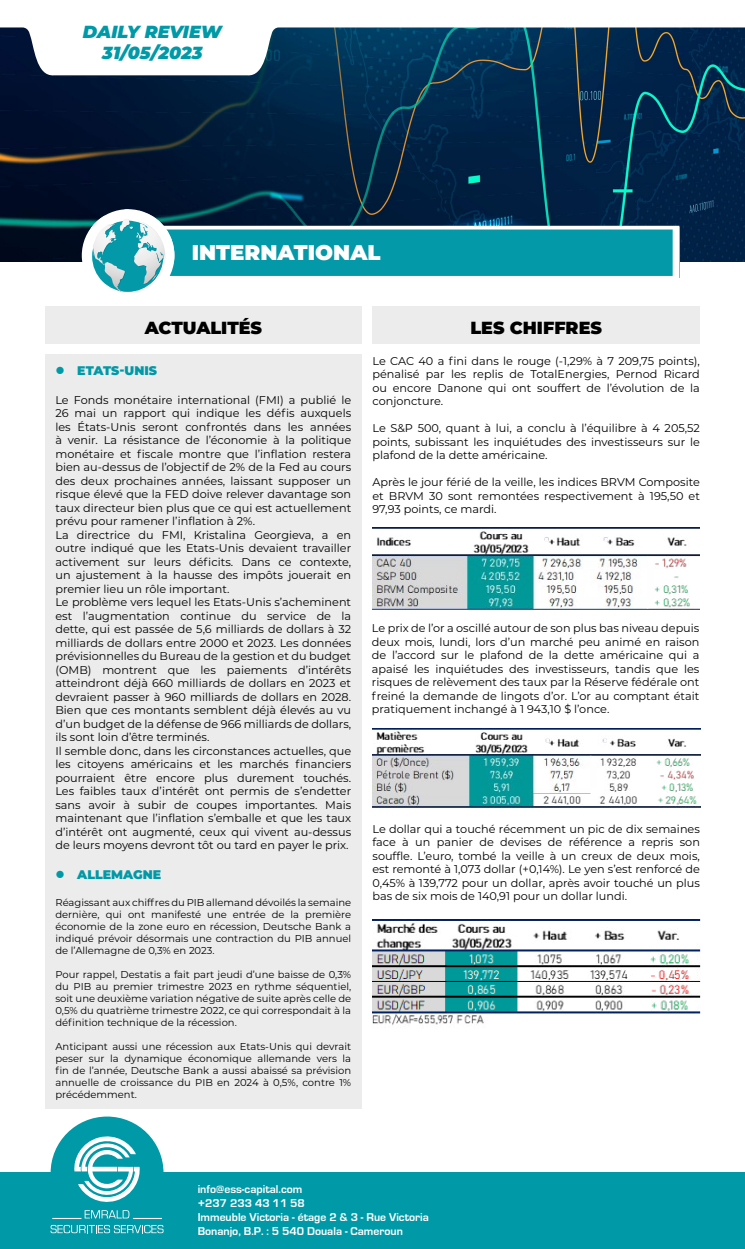
<style>
.page{position:relative;width:745px;height:1249px;background:#fff}
.page>*{position:absolute;margin:0;border:0;box-sizing:border-box;transform-origin:0 0}
.t1{font:900 21.25px "Montserrat";color:#fff}
.t2{font:900 17.5px "Montserrat";color:#000}
.t3{font:italic 900 17.5px/21px "Montserrat";color:#0099a7;text-align:center}
.t4{font:900 12.5px "Montserrat";color:#0099a7}
.t5{font:700 11.75px/14px "Eurostile";color:#fff}
.t6{font:11.25px/13.5px "Montserrat";color:#000;text-align:justify}
.t7{font:10px/12px "Montserrat";color:#000;text-align:justify}
</style>
<div class="page">
<img style="left:0;top:77px;width:744px;height:184px">
<svg style="left:84px;top:209px;width:595px;height:83px"></svg>
<div style="left:45px;top:354px;width:316px;height:754px;background:#ececec"></div>
<svg style="left:0;top:27px;width:744px;height:50px"></svg>
<div style="left:51px;top:1116px;width:112px;height:113px;background:#0099a7;border-radius:50%"></div>
<div style="left:0;top:1173px;width:744px;height:76px;background:#0099a7"></div>
<svg style="left:50px;top:1225px;width:113px;height:8px"></svg>
<svg style="left:52px;top:1133px;width:110px;height:86px"></svg>
<div style="left:45px;top:307px;width:316px;height:37px;background:#ececec"></div>
<div style="left:372px;top:307px;width:327px;height:37px;background:#ececec"></div>
<img style="left:372px;top:528px;width:327px;height:82px">
<img style="left:372px;top:728px;width:328px;height:80px">
<img style="left:373px;top:920px;width:327px;height:105px">
<h2 class="t3" style="left:83px;top:20px;width:140px">DAILY REVIEW<br>31/05/2023</h2>
<h1 class="t1" style="left:191px;top:236px;width:190px">INTERNATIONAL</h1>
<h2 class="t2" style="left:145px;top:315px;width:119px">ACTUALITÉS</h2>
<h2 class="t2" style="left:470px;top:315px;width:133px">LES CHIFFRES</h2>
<p class="t4" style="left:55px;top:361px;width:103px">● ETATS-UNIS</p>
<p class="t6" style="left:55px;top:393px;width:297px;text-align:left">Le Fonds monétaire international (FMI) a publié le 26 mai un rapport qui indique les défis auxquels les États-Unis seront confrontés dans les années à venir. La résistance de l’économie à la politique monétaire et fiscale montre que l’inflation restera bien au-dessus de l’objectif de 2% de la Fed au cours des deux prochaines années, laissant supposer un risque élevé que la FED doive relever davantage son taux directeur bien plus que ce qui est actuellement prévu pour ramener l’inflation à 2%.<br>La directrice du FMI, Kristalina Georgieva, a en outre indiqué que les Etats-Unis devaient travailler activement sur leurs déficits. Dans ce contexte, un ajustement à la hausse des impôts jouerait en premier lieu un rôle important.<br>Le problème vers lequel les Etats-Unis s’acheminent est l’augmentation continue du service de la dette, qui est passée de 5,6 milliards de dollars à 32 milliards de dollars entre 2000 et 2023. Les données prévisionnelles du Bureau de la gestion et du budget (OMB) montrent que les paiements d’intérêts atteindront déjà 660 milliards de dollars en 2023 et devraient passer à 960 milliards de dollars en 2028.<br>Bien que ces montants semblent déjà élevés au vu d’un budget de la défense de 966 milliards de dollars, ils sont loin d’être terminés.<br>Il semble donc, dans les circonstances actuelles, que les citoyens américains et les marchés financiers pourraient être encore plus durement touchés.<br>Les faibles taux d’intérêt ont permis de s’endetter sans avoir à subir de coupes importantes. Mais maintenant que l’inflation s’emballe et que les taux d’intérêt ont augmenté, ceux qui vivent au-dessus de leurs moyens devront tôt ou tard en payer le prix.</p>
<p class="t4" style="left:55px;top:865px;width:107px">● ALLEMAGNE</p>
<p class="t7" style="left:55px;top:896px;width:297px">Réagissant aux chiffres du PIB allemand dévoilés la semaine dernière, qui ont manifesté une entrée de la première économie de la zone euro en récession, Deutsche Bank a indiqué prévoir désormais une contraction du PIB annuel de l’Allemagne de 0,3% en 2023.</p>
<p class="t7" style="left:55px;top:968px;width:297px">Pour rappel, Destatis a fait part jeudi d’une baisse de 0,3% du PIB au premier trimestre 2023 en rythme séquentiel, soit une deuxième variation négative de suite après celle de 0,5% du quatrième trimestre 2022, ce qui correspondait à la définition technique de la récession.</p>
<p class="t7" style="left:55px;top:1040px;width:297px">Anticipant aussi une récession aux Etats-Unis qui devrait peser sur la dynamique économique allemande vers la fin de l’année, Deutsche Bank a aussi abaissé sa prévision annuelle de croissance du PIB en 2024 à 0,5%, contre 1% précédemment.</p>
<p class="t6" style="left:372px;top:354px;width:329px">Le CAC 40 a fini dans le rouge (-1,29% à 7 209,75 points), pénalisé par les replis de TotalEnergies, Pernod Ricard ou encore Danone qui ont souffert de l’évolution de la conjoncture.</p>
<p class="t6" style="left:372px;top:421px;width:329px">Le S&amp;P 500, quant à lui, a conclu à l’équilibre à 4 205,52 points, subissant les inquiétudes des investisseurs sur le plafond de la dette américaine.</p>
<p class="t6" style="left:372px;top:475px;width:329px">Après le jour férié de la veille, les indices BRVM Composite et BRVM 30 sont remontées respectivement à 195,50 et 97,93 points, ce mardi.</p>
<p class="t6" style="left:371px;top:621px;width:329px">Le prix de l’or a oscillé autour de son plus bas niveau depuis deux mois, lundi, lors d’un marché peu animé en raison de l’accord sur le plafond de la dette américaine qui a apaisé les inquiétudes des investisseurs, tandis que les risques de relèvement des taux par la Réserve fédérale ont freiné la demande de lingots d’or. L’or au comptant était pratiquement inchangé à 1 943,10 $ l’once.</p>
<p class="t6" style="left:372px;top:821px;width:329px">Le dollar qui a touché récemment un pic de dix semaines face à un panier de devises de référence a repris son souffle. L’euro, tombé la veille à un creux de deux mois, est remonté à 1,073 dollar (+0,14%). Le yen s’est renforcé de 0,45% à 139,772 pour un dollar, après avoir touché un plus bas de six mois de 140,91 pour un dollar lundi.</p>
<p class="t5" style="left:197px;top:1182px;width:232px">info@ess-capital.com<br>+237 233 43 11 58<br>Immeuble Victoria - étage 2 &amp; 3 - Rue Victoria<br>Bonanjo, B.P. : 5 540 Douala - Cameroun</p>
</div>
